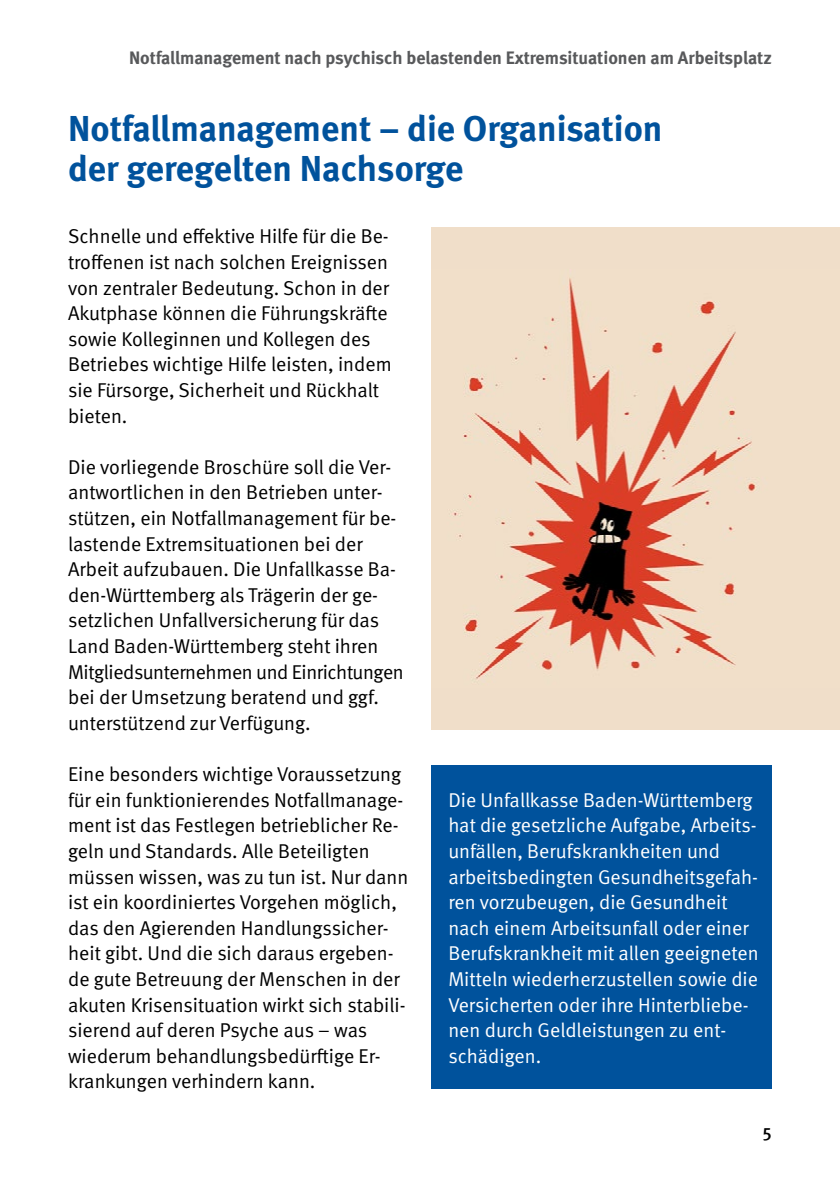
<style>
.page{position:relative;width:840px;height:1191px;background:#fff}
.page>*{position:absolute;margin:0;border:0;box-sizing:border-box;transform-origin:0 0}
.t1{font:700 36px/40px "DGUV Meta";color:#00529c}
.t2{font:20px/25.6px "DGUV Meta";color:#000}
.t3{font:20px/25.6px "DGUV Meta";color:#fff}
.t4{font:700 18px "DGUV Meta";color:#58595b}
.t5{font:500 18px "DGUV Meta";color:#000}
</style>
<div class="page">
<div style="left:431px;top:765px;width:340px;height:323px;background:#00529c"></div>
<div style="left:431px;top:227px;width:408px;height:503px;background:#f0dec9"></div>
<img style="left:452px;top:278px;width:305px;height:401px">
<p class="t4" style="left:129px;top:47px;width:644px">Notfallmanagement nach psychisch belastenden Extremsituationen am Arbeitsplatz</p>
<h1 class="t1" style="left:68px;top:109px;width:595px">Notfallmanagement – die Organisation der geregelten Nachsorge</h1>
<p class="t2" style="left:68px;top:224px;width:325px">Schnelle und effektive Hilfe für die Be&shy;troffenen ist nach solchen Ereignissen von zentraler Bedeutung. Schon in der Akutphase können die Führungskräfte sowie Kolleginnen und Kollegen des Betriebes wichtige Hilfe leisten, indem sie Fürsorge, Sicherheit und Rückhalt bieten.</p>
<p class="t2" style="left:68px;top:454px;width:337px">Die vorliegende Broschüre soll die Ver&shy;antwortlichen in den Betrieben unter&shy;stützen, ein Notfallmanagement für be&shy;lastende Extremsituationen bei der Arbeit aufzubauen. Die Unfallkasse Ba&shy;den-Württemberg als Trägerin der ge&shy;setzlichen Unfallversicherung für das Land Baden-Württemberg steht ihren Mitgliedsunternehmen und Einrichtungen bei der Umsetzung beratend und ggf. unterstützend zur Verfügung.</p>
<p class="t2" style="left:68px;top:762px;width:341px">Eine besonders wichtige Voraussetzung für ein funktionierendes Notfallmanage&shy;ment ist das Festlegen betrieblicher Re&shy;geln und Standards. Alle Beteiligten müssen wissen, was zu tun ist. Nur dann ist ein koordiniertes Vorgehen möglich, das den Agierenden Handlungssicher&shy;heit gibt. Und die sich daraus ergeben&shy;de gute Betreuung der Menschen in der akuten Krisensituation wirkt sich stabili&shy;sierend auf deren Psyche aus – was wiederum behandlungsbedürftige Er&shy;krankungen verhindern kann.</p>
<p class="t3" style="left:448px;top:787px;width:311px">Die Unfallkasse Baden-Württemberg hat die gesetzliche Aufgabe, Arbeits&shy;unfällen, Berufskrankheiten und arbeitsbedingten Gesundheitsgefah&shy;ren vorzubeugen, die Gesundheit nach einem Arbeitsunfall oder einer Berufskrankheit mit allen geeigneten Mitteln wiederherzustellen sowie die Versicherten oder ihre Hinterbliebe&shy;nen durch Geldleistungen zu ent&shy;schädigen.</p>
<p class="t5" style="left:762px;top:1123px;width:10px">5</p>
</div>
